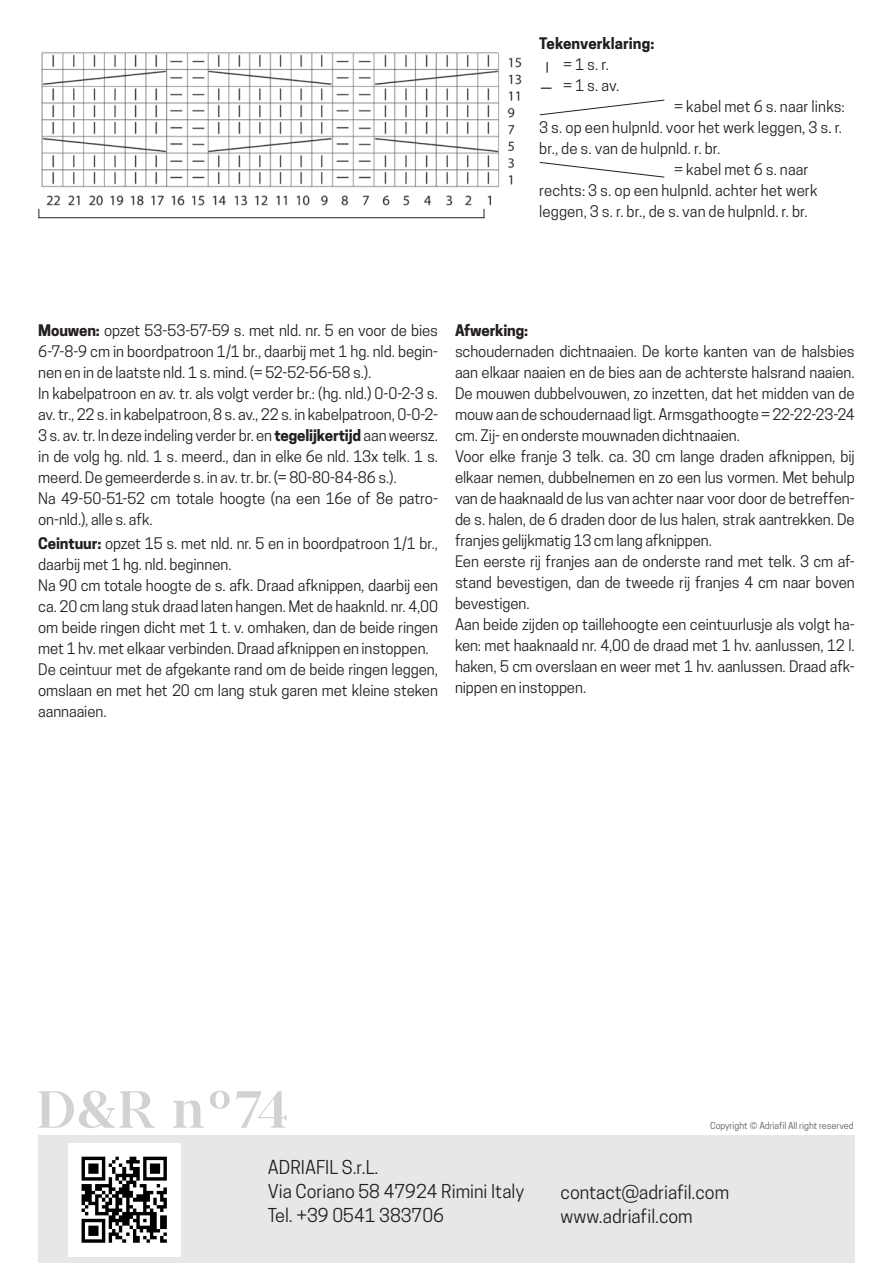
<style>
.page{position:relative;width:893px;height:1263px;background:#fff}
.page>*{position:absolute;margin:0;border:0;box-sizing:border-box;transform-origin:0 0}
.t1{font:700 54px "Staat";color:#d1d2d4}
.t2{font:18px/24px "Cooper Hewitt";color:#231f20}
.t3{font:15px/21px "Cooper Hewitt";letter-spacing:-.005em;color:#231f20}
.t4{font:700 15px "Cooper Hewitt";letter-spacing:-.005em;color:#231f20}
.t5{font:9px "Cooper Hewitt";color:#57585a}
.s1{font-weight:700}
</style>
<div class="page">
<div style="left:38px;top:1135px;width:817px;height:128px;background:#e6e7e9"></div>
<img style="left:38px;top:52px;width:484px;height:157px">
<div style="left:39px;top:209px;width:445px;height:9px;border:1px solid #231f20"></div>
<svg style="left:539px;top:162px;width:126px;height:16px"></svg>
<svg style="left:539px;top:99px;width:126px;height:17px"></svg>
<svg style="left:546px;top:62px;width:2px;height:11px"></svg>
<img style="left:68px;top:1144px;width:113px;height:112px">
<p class="t4" style="left:539px;top:35px;width:117px">Tekenverklaring:</p>
<p class="t3" style="left:563px;top:54px;width:58px">= 1 s. r. = 1 s. av.</p>
<p class="t3" style="left:674px;top:96px;width:172px">= kabel met 6 s. naar links:</p>
<p class="t3" style="left:539px;top:117px;width:304px">3 s. op een hulpnld. voor het werk leggen, 3 s. r.</p>
<p class="t3" style="left:539px;top:138px;width:183px">br., de s. van de hulpnld. r. br.</p>
<p class="t3" style="left:674px;top:159px;width:136px">= kabel met 6 s. naar</p>
<p class="t3" style="left:539px;top:180px;width:280px">rechts: 3 s. op een hulpnld. achter het werk</p>
<p class="t3" style="left:539px;top:201px;width:270px">leggen, 3 s. r. br., de s. van de hulpnld. r. br.</p>
<p class="t3" style="left:38px;top:320px;width:401px"><span class="s1">Mouwen:</span> opzet 53-53-57-59 s. met nld. nr. 5 en voor de bies 6-7-8-9 cm in boordpatroon 1/1 br., daarbij met 1 hg. nld. begin&shy;nen en in de laatste nld. 1 s. mind. (= 52-52-56-58 s.).<br>In kabelpatroon en av. tr. als volgt verder br.: (hg. nld.) 0-0-2-3 s. av. tr., 22 s. in kabelpatroon, 8 s. av., 22 s. in kabelpatroon, 0-0-2- 3 s. av. tr. In deze indeling verder br. en <span class="s1">tegelijkertijd</span> aan weersz. in de volg hg. nld. 1 s. meerd., dan in elke 6e nld. 13x telk. 1 s. meerd. De gemeerderde s. in av. tr. br. (= 80-80-84-86 s.).<br>Na 49-50-51-52 cm totale hoogte (na een 16e of 8e patro&shy;on-nld.), alle s. afk.</p>
<p class="t3" style="left:38px;top:533px;width:401px"><span class="s1">Ceintuur:</span> opzet 15 s. met nld. nr. 5 en in boordpatroon 1/1 br., daarbij met 1 hg. nld. beginnen.<br>Na 90 cm totale hoogte de s. afk. Draad afknippen, daarbij een ca. 20 cm lang stuk draad laten hangen. Met de haaknld. nr. 4,00 om beide ringen dicht met 1 t. v. omhaken, dan de beide ringen met 1 hv. met elkaar verbinden. Draad afknippen en instoppen.<br>De ceintuur met de afgekante rand om de beide ringen leggen, omslaan en met het 20 cm lang stuk garen met kleine steken aannaaien.</p>
<p class="t4" style="left:455px;top:321px;width:75px">Afwerking:</p>
<p class="t3" style="left:455px;top:341px;width:401px">schoudernaden dichtnaaien. De korte kanten van de halsbies aan elkaar naaien en de bies aan de achterste halsrand naaien.<br>De mouwen dubbelvouwen, zo inzetten, dat het midden van de mouw aan de schoudernaad ligt. Armsgathoogte = 22-22-23-24 cm. Zij- en onderste mouwnaden dichtnaaien.<br>Voor elke franje 3 telk. ca. 30 cm lange draden afknippen, bij elkaar nemen, dubbelnemen en zo een lus vormen. Met behulp van de haaknaald de lus van achter naar voor door de betreffen&shy;de s. halen, de 6 draden door de lus halen, strak aantrekken. De franjes gelijkmatig 13 cm lang afknippen.<br>Een eerste rij franjes aan de onderste rand met telk. 3 cm af&shy;stand bevestigen, dan de tweede rij franjes 4 cm naar boven bevestigen.<br>Aan beide zijden op taillehoogte een ceintuurlusje als volgt ha&shy;ken: met haaknaald nr. 4,00 de draad met 1 hv. aanlussen, 12 l. haken, 5 cm overslaan en weer met 1 hv. aanlussen. Draad afk&shy;nippen en instoppen.</p>
<h1 class="t1" style="left:36px;top:1075px;width:255px">D&amp;R n°74</h1>
<p class="t5" style="left:710px;top:1121px;width:145px">Copyright © Adriafil All right reserved</p>
<p class="t2" style="left:268px;top:1156px;width:258px">ADRIAFIL S.r.L.<br>Via Coriano 58 47924 Rimini Italy<br>Tel. +39 0541 383706</p>
<p class="t2" style="left:561px;top:1180px;width:170px">contact@adriafil.com www.adriafil.com</p>
</div>
